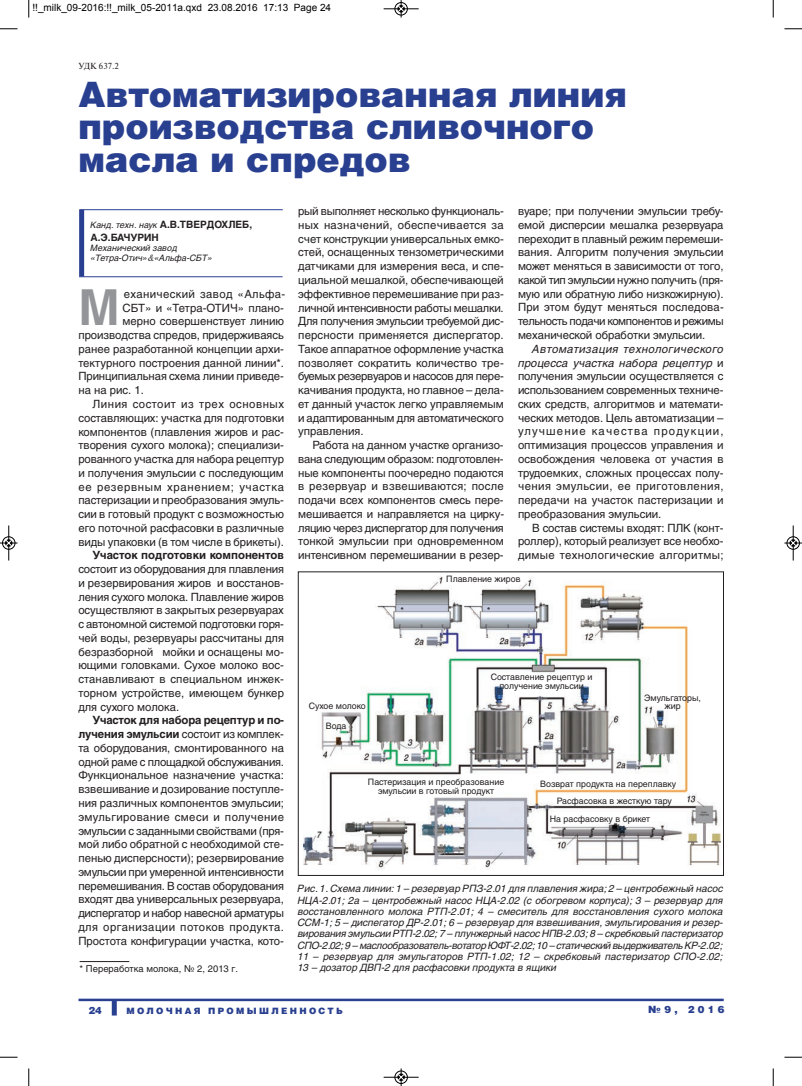
<style>
.page{position:relative;width:802px;height:1086px;background:#fff}
.page>*{position:absolute;margin:0;border:0;box-sizing:border-box;transform-origin:0 0}
.t1{font:700 49.12px "Helios";color:#939598}
.t2{font:900 35px/32.5px "Helios";color:#293f90}
.t3{font:11.25px/13.8px "Helios";color:#231f20;text-align:justify}
.t4{font:11.25px "Helios";letter-spacing:.055em;color:#231f20}
.t5{font:700 11.25px "Helios";color:#231f20}
.t6{font:11.25px "Helios";letter-spacing:.045em;color:#231f20}
.t7{font:11.25px "Helios";letter-spacing:.03em;color:#231f20}
.t8{font:italic 10px/11.2px "Helios";color:#231f20;text-align:justify}
.t9{font:10px "Arial";color:#000}
.t10{font:700 10px/13.8px "Helios";color:#231f20}
.t11{font:900 10px "Helios";letter-spacing:.335em;color:#293f90}
.t12{font:9.38px "Helios";color:#231f20}
.t13{font:8.75px/8.8px "Helios";color:#231f20;text-align:center}
.t14{font:italic 8.75px/10px "Helios";color:#231f20}
.t15{font:900 8.75px "Helios";letter-spacing:.265em;color:#293f90}
.t16{font:8.75px "Newton C";color:#231f20}
.s1{font-weight:400;font-style:italic;font-size:8.75px}
.s2{font-family:"Newton C"}
.s3{font-weight:700}
.s4{font-style:italic}
</style>
<div class="page">
<hr style="left:78px;top:998px;width:645px;height:2px;background:#293f90">
<div style="left:112px;top:1000px;width:5px;height:15px;background:#293f90"></div>
<hr style="left:79px;top:209px;width:204px;height:1px;background:#293f90">
<hr style="left:79px;top:276px;width:203px;height:1px;background:#293f90">
<div style="left:79px;top:210px;width:5px;height:66px;background:#293f90"></div>
<hr style="left:80px;top:960px;width:49px;height:1px;background:#231f20">
<img style="left:303px;top:576px;width:417px;height:294px">
<svg style="left:28px;top:0;width:2px;height:18px"></svg>
<svg style="left:0;top:28px;width:18px;height:2px"></svg>
<svg style="left:772px;top:0;width:2px;height:18px"></svg>
<svg style="left:784px;top:28px;width:18px;height:2px"></svg>
<svg style="left:28px;top:1068px;width:2px;height:17px"></svg>
<svg style="left:0;top:1056px;width:18px;height:1px"></svg>
<svg style="left:772px;top:1068px;width:2px;height:17px"></svg>
<svg style="left:784px;top:1056px;width:18px;height:1px"></svg>
<div style="left:394px;top:2px;width:14px;height:13px;border:1px solid #fff;border-radius:50%"></div>
<hr style="left:383px;top:9px;width:35px;height:1px;background:#000">
<div style="left:395px;top:2px;width:12px;height:13px;border:1px solid #000;border-radius:50%"></div>
<svg style="left:398px;top:0;width:6px;height:18px"></svg>
<div style="left:394px;top:1070px;width:14px;height:13px;border:1px solid #fff;border-radius:50%"></div>
<hr style="left:383px;top:1076px;width:35px;height:1px;background:#000">
<div style="left:395px;top:1070px;width:12px;height:13px;border:1px solid #000;border-radius:50%"></div>
<svg style="left:398px;top:1068px;width:6px;height:17px"></svg>
<hr style="left:9px;top:525px;width:1px;height:35px;background:#000">
<div style="left:2px;top:536px;width:13px;height:13px;border:1px solid #000;border-radius:50%"></div>
<svg style="left:0;top:539px;width:18px;height:7px"></svg>
<hr style="left:793px;top:525px;width:1px;height:35px;background:#000">
<div style="left:786px;top:536px;width:13px;height:13px;border:1px solid #000;border-radius:50%"></div>
<svg style="left:784px;top:539px;width:18px;height:7px"></svg>
<p class="t9" style="left:32px;top:1px;width:300px">!!_milk_09-2016:!!_milk_05-2011a.qxd 23.08.2016 17:13 Page 24</p>
<p class="t16" style="left:78px;top:61px;width:42px">УДК 637.2</p>
<h2 class="t2" style="left:78px;top:81px;width:550px">Автоматизированная линия производства сливочного масла и спредов</h2>
<p class="t10" style="left:90px;top:218px;width:163px"><span class="s1">Канд. техн. наук</span> А.В.ТВЕРДОХЛЕБ,<br>А.Э.БАЧУРИН</p>
<p class="t14" style="left:90px;top:244px;width:123px">Механический завод «Тетра-Отич»<span class="s2">&amp;</span>«Альфа-СБТ»</p>
<h1 class="t1" style="left:78px;top:289px;width:43px">М</h1>
<p class="t7" style="left:124px;top:289px;width:163px">еханический завод «Альфа-</p>
<p class="t3" style="left:122px;top:302px;width:163px">СБТ» и «Тетра-ОТИЧ» плано-</p>
<p class="t3" style="left:122px;top:315px;width:163px">мерно совершенствует линию</p>
<p class="t3" style="left:78px;top:329px;width:207px">производства спредов, придерживаясь</p>
<p class="t3" style="left:78px;top:343px;width:207px">ранее разработанной концепции архи-</p>
<p class="t3" style="left:78px;top:357px;width:207px">тектурного построения данной линии*.</p>
<p class="t3" style="left:78px;top:370px;width:207px">Принципиальная схема линии приведе-</p>
<p class="t3" style="left:78px;top:384px;width:67px">на на рис. 1.</p>
<p class="t6" style="left:93px;top:399px;width:193px">Линия состоит из трех основных</p>
<p class="t3" style="left:78px;top:412px;width:207px">составляющих: участка для подготовки</p>
<p class="t3" style="left:78px;top:425px;width:207px">компонентов (плавления жиров и рас-</p>
<p class="t3" style="left:78px;top:439px;width:207px">творения сухого молока); специализи-</p>
<p class="t3" style="left:78px;top:453px;width:207px">рованного участка для набора рецептур</p>
<p class="t3" style="left:78px;top:467px;width:207px">и получения эмульсии с последующим</p>
<p class="t4" style="left:78px;top:482px;width:207px">ее резервным хранением; участка</p>
<p class="t3" style="left:78px;top:494px;width:207px">пастеризации и преобразования эмуль-</p>
<p class="t3" style="left:78px;top:508px;width:207px">сии в готовый продукт с возможностью</p>
<p class="t3" style="left:78px;top:522px;width:207px">его поточной расфасовки в различные</p>
<p class="t3" style="left:78px;top:535px;width:207px">виды упаковки (в том числе в брикеты).</p>
<p class="t5" style="left:93px;top:551px;width:193px">Участок подготовки компонентов</p>
<p class="t3" style="left:78px;top:563px;width:207px">состоит из оборудования для плавления и резервирования жиров и восстанов&shy;ления сухого молока. Плавление жиров осуществляют в закрытых резервуарах с автономной системой подготовки горя&shy;чей воды, резервуары рассчитаны для безразборной мойки и оснащены мо - ющими головками. Сухое молоко вос&shy;станавливают в специальном инжек&shy;торном устройстве, имеющем бункер для сухого молока.</p>
<p class="t3" style="left:78px;top:714px;width:207px;text-indent:14px"><span class="s3">Участок для набора рецептур и по - лучения эмульсии</span> состоит из комплек&shy;та оборудования, смонтированного на одной раме с площадкой обслуживания.<br>Функциональное назначение участка: взвешивание и дозирование поступле&shy;ния различных компонентов эмульсии; эмульгирование смеси и получение эмульсии с заданными свойствами (пря&shy;мой либо обратной с необходимой сте&shy;пенью дисперсности); резервирование эмульсии при умеренной интенсивности перемешивания. В состав оборудования входят два универсальных резервуара, диспергатор и набор навесной арматуры для организации потоков продукта.<br>Простота конфигурации участка, кото-</p>
<p class="t12" style="left:80px;top:965px;width:160px">* Переработка молока, № 2, 2013 г.</p>
<p class="t3" style="left:298px;top:205px;width:207px">рый выполняет несколько функциональ&shy;ных назначений, обеспечивается за счет конструкции универсальных емко&shy;стей, оснащенных тензометрическими датчиками для измерения веса, и спе&shy;циальной мешалкой, обеспечивающей эффективное перемешивание при раз&shy;личной интенсивности работы мешалки.<br>Для получения эмульсии требуемой дис&shy;персности применяется диспергатор.<br>Такое аппаратное оформление участка позволяет сократить количество тре&shy;буемых резервуаров и насосов для пере&shy;качивания продукта, но главное – дела&shy;ет данный участок легко управляемым и адаптированным для автоматического управления.</p>
<p class="t3" style="left:298px;top:439px;width:207px;text-indent:14px">Работа на данном участке организо&shy;вана следующим образом: подготовлен&shy;ные компоненты поочередно подаются в резервуар и взвешиваются; после подачи всех компонентов смесь пере&shy;мешивается и направляется на цирку&shy;ляцию через диспергатор для получения тонкой эмульсии при одновременном интенсивном перемешивании в резер-</p>
<p class="t3" style="left:518px;top:205px;width:207px">вуаре; при получении эмульсии требу - емой дисперсии мешалка резервуара переходит в плавный режим перемеши&shy;вания. Алгоритм получения эмульсии может меняться в зависимости от того, какой тип эмульсии нужно получить (пря&shy;мую или обратную либо низкожирную).<br>При этом будут меняться последова&shy;тельность подачи компонентов и режимы механической обработки эмульсии.</p>
<p class="t3" style="left:518px;top:343px;width:207px;text-indent:14px"><span class="s4">Автоматизация технологического процесса участка набора рецептур</span> и получения эмульсии осуществляется с использованием современных техниче&shy;ских средств, алгоритмов и математи&shy;ческих методов. Цель автоматизации – улучшение качества продукции, оптимизация процессов управления и освобождения человека от участия в трудоемких, сложных процессах полу&shy;чения эмульсии, ее приготовления, передачи на участок пастеризации и преобразования эмульсии.</p>
<p class="t3" style="left:518px;top:521px;width:207px;text-indent:14px">В состав системы входят: ПЛК (конт&shy;роллер), который реализует все необхо&shy;димые технологические алгоритмы;</p>
<p class="t13" style="left:446px;top:575px;width:76px">Плавление жиров</p>
<p class="t13" style="left:309px;top:702px;width:58px">Сухое молоко</p>
<p class="t13" style="left:326px;top:722px;width:22px">Вода</p>
<p class="t13" style="left:490px;top:673px;width:103px">Составление рецептур и получение эмульсии</p>
<p class="t13" style="left:644px;top:693px;width:58px">Эмульгаторы, жир</p>
<p class="t13" style="left:368px;top:778px;width:138px">Пастеризация и преобразование эмульсии в готовый продукт</p>
<p class="t13" style="left:557px;top:776px;width:121px;line-height:16.2px;text-align:left;text-indent:-17px">Возврат продукта на переплавку<br>Расфасовка в жесткую тару</p>
<p class="t13" style="left:550px;top:815px;width:102px">На расфасовку в брикет</p>
<p class="t8" style="left:298px;top:883px;width:427px">Рис. 1. Схема линии: 1 – резервуар РПЗ-2.01 для плавления жира; 2 – центробежный насос НЦА-2.01; 2а – центробежный насос НЦА-2.02 (с обогревом корпуса); 3 – резервуар для восстановленного молока РТП-2.01; 4 – смеситель для восстановления сухого молока ССМ-1; 5 – диспегатор ДР-2.01; 6 – резервуар для взвешивания, эмульгирования и резер&shy;вирования эмульсии РТП-2.02; 7 – плунжерный насос НПВ-2.03; 8 – скребковый пастеризатор СПО-2.02; 9 – маслообразователь-вотатор ЮФТ-2.02; 10 – статический выдерживатель КР-2.02; 11 – резервуар для эмульгаторов РТП-1.02; 12 – скребковый пастеризатор СПО-2.02; 13 – дозатор ДВП-2 для расфасовки продукта в ящики</p>
<p class="t11" style="left:88px;top:1006px;width:15px">24</p>
<p class="t15" style="left:126px;top:1007px;width:218px">МОЛОЧНАЯ ПРОМЫШЛЕННОСТЬ</p>
<p class="t11" style="left:648px;top:1005px;width:78px">№9, 2016</p>
</div>
